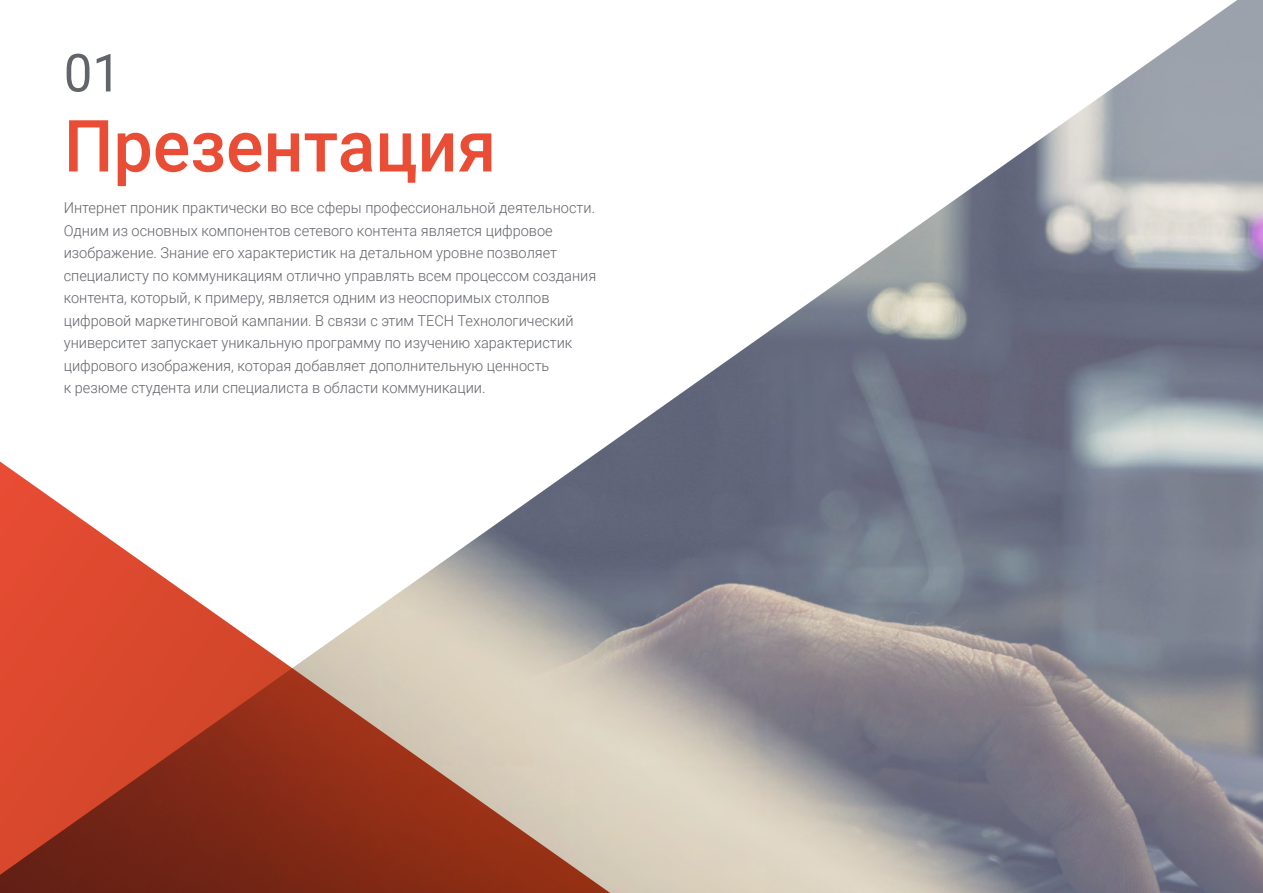
<style>
.page{position:relative;width:1263px;height:893px;background:#fff}
.page>*{position:absolute;margin:0;border:0;box-sizing:border-box;transform-origin:0 0}
.t1{font:500 72px "Roboto";color:#e94d35}
.t2{font:52.5px "Roboto";color:#61646a}
.t3{font:300 15px/22.5px "Roboto";color:#61646a}
</style>
<div class="page">
<img style="left:606px;top:0;width:657px;height:893px">
<svg style="left:0;top:446px;width:640px;height:447px"></svg>
<h2 class="t2" style="left:64px;top:36px;width:59px">01</h2>
<h1 class="t1" style="left:64px;top:95px;width:434px">Презентация</h1>
<p class="t3" style="left:64px;top:196px;width:534px">Интернет проник практически во все сферы профессиональной деятельности.<br>Одним из основных компонентов сетевого контента является цифровое изображение. Знание его характеристик на детальном уровне позволяет специалисту по коммуникациям отлично управлять всем процессом создания контента, который, к примеру, является одним из неоспоримых столпов цифровой маркетинговой кампании. В связи с этим TECH Технологический университет запускает уникальную программу по изучению характеристик цифрового изображения, которая добавляет дополнительную ценность<br>к резюме студента или специалиста в области коммуникации.</p>
</div>
